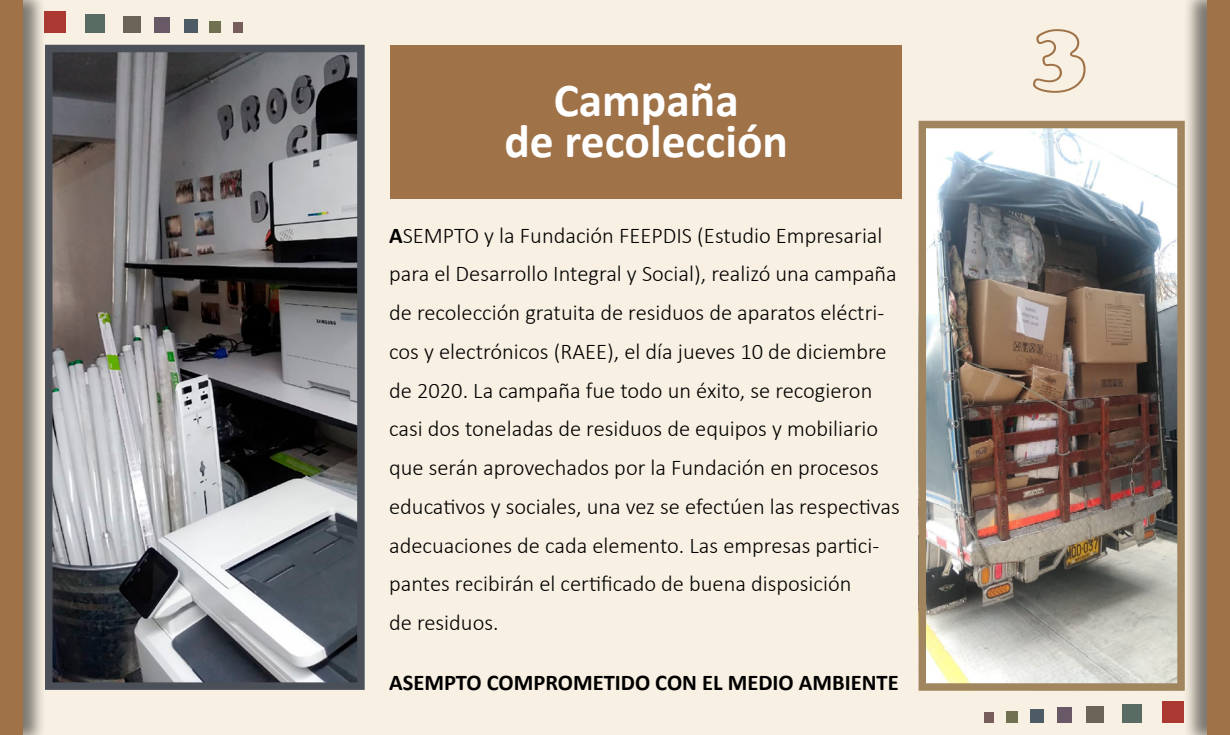
<style>
.page{position:relative;width:1230px;height:735px;background:#fff}
.page>*{position:absolute;margin:0;border:0;box-sizing:border-box;transform-origin:0 0}
.t1{font:85px "Cooper BT Black Outline";color:#9f7248}
.t2{font:700 47.5px/41.2px "Calibri";color:#fff;text-align:center}
.t3{font:300 22.5px/38.8px "Calibri";color:#000}
.t4{font:700 22.5px "Calibri";color:#000}
.s1{font-weight:700}
</style>
<div class="page">
<div style="left:22px;top:0;width:1186px;height:735px;background:#f8f0e2"></div>
<div style="left:0;top:0;width:47px;height:735px;background:#000;opacity:.5"></div>
<div style="left:0;top:0;width:22px;height:735px;background:#9f7248"></div>
<div style="left:1183px;top:0;width:47px;height:735px;background:#000;opacity:.5"></div>
<div style="left:1208px;top:0;width:22px;height:735px;background:#9f7248"></div>
<div style="left:391px;top:45px;width:511px;height:154px;background:#9f7248"></div>
<img style="left:918px;top:121px;width:258px;height:569px">
<div style="left:919px;top:121px;width:266px;height:570px;border:8px solid #a0855f"></div>
<img style="left:54px;top:54px;width:302px;height:627px">
<div style="left:45px;top:45px;width:320px;height:645px;border:8px solid #4b4f57"></div>
<div style="left:44px;top:11px;width:21px;height:22px;background:#ab3931"></div>
<div style="left:85px;top:14px;width:20px;height:19px;background:#586c64"></div>
<div style="left:124px;top:16px;width:17px;height:17px;background:#6c6457"></div>
<div style="left:155px;top:18px;width:15px;height:15px;background:#695865"></div>
<div style="left:184px;top:19px;width:13px;height:14px;background:#4d5c64"></div>
<div style="left:210px;top:21px;width:11px;height:12px;background:#6f7151"></div>
<div style="left:233px;top:22px;width:9px;height:11px;background:#775d5c"></div>
<div style="left:1162px;top:701px;width:21px;height:22px;background:#ab3931"></div>
<div style="left:1122px;top:704px;width:20px;height:19px;background:#586c64"></div>
<div style="left:1086px;top:706px;width:17px;height:17px;background:#6c6457"></div>
<div style="left:1057px;top:708px;width:15px;height:15px;background:#695865"></div>
<div style="left:1030px;top:709px;width:13px;height:14px;background:#4d5c64"></div>
<div style="left:1006px;top:711px;width:12px;height:12px;background:#6f7151"></div>
<div style="left:985px;top:712px;width:9px;height:11px;background:#775d5c"></div>
<h2 class="t2" style="left:504px;top:79px;width:285px">Campaña<br>de recolección</h2>
<p class="t3" style="left:389px;top:216px;width:512px"><span class="s1">A</span>SEMPTO y la Fundación FEEPDIS (Estudio Empresarial para el Desarrollo Integral y Social), realizó una campaña de recolección gratuita de residuos de aparatos eléctri&shy;cos y electrónicos (RAEE), el día jueves 10 de diciembre de 2020. La campaña fue todo un éxito, se recogieron casi dos toneladas de residuos de equipos y mobiliario que serán aprovechados por la Fundación en procesos educativos y sociales, una vez se efectúen las respectivas adecuaciones de cada elemento. Las empresas partici&shy;pantes recibirán el certificado de buena disposición<br>de residuos.</p>
<p class="t4" style="left:389px;top:667px;width:511px">ASEMPTO COMPROMETIDO CON EL MEDIO AMBIENTE</p>
<h1 class="t1" style="left:1034px;top:-1px;width:54px">3</h1>
</div>
